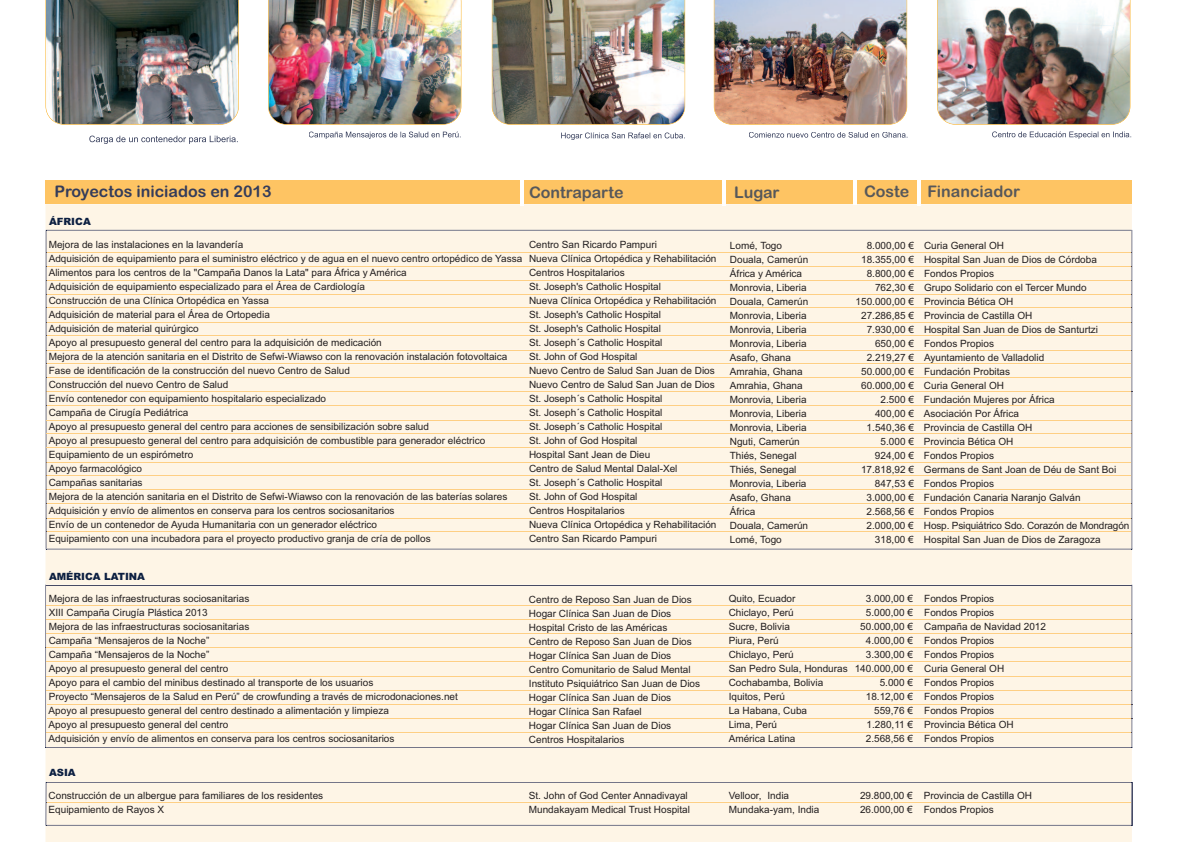
<style>
.page{position:relative;width:1191px;height:842px;background:#fff}
.page>*{position:absolute;margin:0;border:0;box-sizing:border-box;transform-origin:0 0}
.t1{font:16px "Arial Rounded MT Bold";color:#57585a}
.t2{font:16px "Arial Rounded MT Bold";color:#343c5a}
.t3{font:10px/14px "Arial";color:#231f20}
.t4{font:900 10px "Arial";color:#0c1f41}
</style>
<div class="page">
<div style="left:46px;top:204px;width:1085px;height:638px;background:#fef5e6"></div>
<div style="left:46px;top:180px;width:1085px;height:24px;background:#fec463"></div>
<div style="left:45px;top:585px;width:1087px;height:163px;background:#fef5e6"></div>
<hr style="left:520px;top:178px;width:4px;height:28px;background:#fff">
<hr style="left:722px;top:178px;width:4px;height:28px;background:#fff">
<hr style="left:853px;top:177px;width:4px;height:28px;background:#fff">
<hr style="left:917px;top:178px;width:4px;height:28px;background:#fff">
<svg style="left:46px;top:230px;width:1086px;height:320px;background:#fdf1df"></svg>
<hr style="left:47px;top:605px;width:1084px;height:1px;background:#fecf84">
<hr style="left:46px;top:662px;width:1085px;height:1px;background:#fecf84">
<hr style="left:46px;top:676px;width:1085px;height:1px;background:#fecf84">
<svg style="left:46px;top:782px;width:1086px;height:44px;background:#f7eedf"></svg>
<img style="left:268px;top:0;width:193px;height:125px">
<img style="left:492px;top:0;width:193px;height:125px">
<img style="left:714px;top:0;width:193px;height:125px">
<img style="left:937px;top:0;width:193px;height:125px">
<img style="left:46px;top:0;width:193px;height:125px">
<svg style="left:89px;top:136px;width:44px;height:8px"></svg>
<svg style="left:309px;top:132px;width:34px;height:7px"></svg>
<svg style="left:561px;top:132px;width:47px;height:8px"></svg>
<svg style="left:749px;top:132px;width:58px;height:6px"></svg>
<svg style="left:992px;top:131px;width:54px;height:6px"></svg>
<h1 class="t2" style="left:54px;top:182px;width:219px">Proyectos iniciados en 2013</h1>
<h1 class="t1" style="left:529px;top:183px;width:96px">Contraparte</h1>
<p class="t3" style="left:529px;top:238px;width:189px">Centro San Ricardo Pampuri<br>Nueva Clínica Ortopédica y Rehabilitación<br>Centros Hospitalarios<br>St. Joseph's Catholic Hospital<br>Nueva Clínica Ortopédica y Rehabilitación<br>St. Joseph's Catholic Hospital<br>St. Joseph's Catholic Hospital<br>St. Joseph´s Catholic Hospital<br>St. John of God Hospital<br>Nuevo Centro de Salud San Juan de Dios<br>Nuevo Centro de Salud San Juan de Dios<br>St. Joseph´s Catholic Hospital<br>St. Joseph´s Catholic Hospital<br>St. Joseph´s Catholic Hospital<br>St. John of God Hospital<br>Hospital Sant Jean de Dieu<br>Centro de Salud Mental Dalal-Xel<br>St. Joseph´s Catholic Hospital<br>St. John of God Hospital<br>Centros Hospitalarios<br>Nueva Clínica Ortopédica y Rehabilitación<br>Centro San Ricardo Pampuri</p>
<p class="t4" style="left:49px;top:215px;width:43px">ÁFRICA</p>
<p class="t3" style="left:49px;top:238px;width:475px">Mejora de las instalaciones en la lavandería<br>Adquisición de equipamiento para el suministro eléctrico y de agua en el nuevo centro ortopédico de Yassa Alimentos para los centros de la "Campaña Danos la Lata" para África y América<br>Adquisición de equipamiento especializado para el Área de Cardiología<br>Construcción de una Clínica Ortopédica en Yassa<br>Adquisición de material para el Área de Ortopedia<br>Adquisición de material quirúrgico<br>Apoyo al presupuesto general del centro para la adquisición de medicación<br>Mejora de la atención sanitaria en el Distrito de Sefwi-Wiawso con la renovación instalación fotovoltaica Fase de identificación de la construcción del nuevo Centro de Salud<br>Construcción del nuevo Centro de Salud<br>Envío contenedor con equipamiento hospitalario especializado<br>Campaña de Cirugía Pediátrica<br>Apoyo al presupuesto general del centro para acciones de sensibilización sobre salud<br>Apoyo al presupuesto general del centro para adquisición de combustible para generador eléctrico Equipamiento de un espirómetro<br>Apoyo farmacológico<br>Campañas sanitarias<br>Mejora de la atención sanitaria en el Distrito de Sefwi-Wiawso con la renovación de las baterías solares Adquisición y envío de alimentos en conserva para los centros sociosanitarios<br>Envío de un contenedor de Ayuda Humanitaria con un generador eléctrico<br>Equipamiento con una incubadora para el proyecto productivo granja de cría de pollos</p>
<p class="t4" style="left:49px;top:570px;width:97px">AMÉRICA LATINA</p>
<h1 class="t1" style="left:734px;top:183px;width:47px">Lugar</h1>
<p class="t3" style="left:730px;top:239px;width:80px">Lomé, Togo<br>Douala, Camerún<br>África y América<br>Monrovia, Liberia<br>Douala, Camerún<br>Monrovia, Liberia<br>Monrovia, Liberia<br>Monrovia, Liberia<br>Asafo, Ghana<br>Amrahia, Ghana<br>Amrahia, Ghana<br>Monrovia, Liberia<br>Monrovia, Liberia<br>Monrovia, Liberia<br>Nguti, Camerún<br>Thiés, Senegal<br>Thiés, Senegal<br>Monrovia, Liberia<br>Asafo, Ghana<br>África<br>Douala, Camerún<br>Lomé, Togo</p>
<h1 class="t1" style="left:864px;top:182px;width:47px">Coste</h1>
<h1 class="t1" style="left:927px;top:182px;width:94px">Financiador</h1>
<p class="t3" style="left:855px;top:238px;width:60px;text-align:right">8.000,00 €<br>18.355,00 €<br>8.800,00 €<br>762,30 €<br>150.000,00 €<br>27.286,85 €<br>7.930,00 €<br>650,00 €<br>2.219,27 €<br>50.000,00 €<br>60.000,00 €<br>2.500 €<br>400,00 €<br>1.540,36 €<br>5.000 €<br>924,00 €<br>17.818,92 €<br>847,53 €<br>3.000,00 €<br>2.568,56 €<br>2.000,00 €<br>318,00 €</p>
<p class="t3" style="left:924px;top:239px;width:207px">Curia General OH<br>Hospital San Juan de Dios de Córdoba<br>Fondos Propios<br>Grupo Solidario con el Tercer Mundo<br>Provincia Bética OH<br>Provincia de Castilla OH<br>Hospital San Juan de Dios de Santurtzi<br>Fondos Propios<br>Ayuntamiento de Valladolid<br>Fundación Probitas<br>Curia General OH<br>Fundación Mujeres por África<br>Asociación Por África<br>Provincia de Castilla OH<br>Provincia Bética OH<br>Fondos Propios<br>Germans de Sant Joan de Déu de Sant Boi<br>Fondos Propios<br>Fundación Canaria Naranjo Galván<br>Fondos Propios<br>Hosp. Psiquiátrico Sdo. Corazón de Mondragón<br>Hospital San Juan de Dios de Zaragoza</p>
<p class="t3" style="left:49px;top:592px;width:411px">Mejora de las infraestructuras sociosanitarias<br>XIII Campaña Cirugía Plástica 2013<br>Mejora de las infraestructuras sociosanitarias<br>Campaña “Mensajeros de la Noche”<br>Campaña “Mensajeros de la Noche”<br>Apoyo al presupuesto general del centro<br>Apoyo para el cambio del minibus destinado al transporte de los usuarios<br>Proyecto “Mensajeros de la Salud en Perú” de crowfunding a través de microdonaciones.net Apoyo al presupuesto general del centro destinado a alimentación y limpieza<br>Apoyo al presupuesto general del centro<br>Adquisición y envío de alimentos en conserva para los centros sociosanitarios</p>
<p class="t3" style="left:529px;top:592px;width:173px">Centro de Reposo San Juan de Dios<br>Hogar Clínica San Juan de Dios<br>Hospital Cristo de las Américas<br>Centro de Reposo San Juan de Dios<br>Hogar Clínica San Juan de Dios<br>Centro Comunitario de Salud Mental<br>Instituto Psiquiátrico San Juan de Dios<br>Hogar Clínica San Juan de Dios<br>Hogar Clínica San Rafael<br>Hogar Clínica San Juan de Dios<br>Centros Hospitalarios</p>
<p class="t3" style="left:728px;top:591px;width:120px">Quito, Ecuador<br>Chiclayo, Perú<br>Sucre, Bolivia<br>Piura, Perú<br>Chiclayo, Perú<br>San Pedro Sula, Honduras<br>Cochabamba, Bolivia<br>Iquitos, Perú<br>La Habana, Cuba<br>Lima, Perú<br>América Latina</p>
<p class="t3" style="left:854px;top:591px;width:60px;text-align:right">3.000,00 €<br>5.000,00 €<br>50.000,00 €<br>4.000,00 €<br>3.300,00 €<br>140.000,00 €<br>5.000 €<br>18.12,00 €<br>559,76 €<br>1.280,11 €<br>2.568,56 €</p>
<p class="t3" style="left:924px;top:591px;width:123px">Fondos Propios<br>Fondos Propios<br>Campaña de Navidad 2012<br>Fondos Propios<br>Fondos Propios<br>Curia General OH<br>Fondos Propios<br>Fondos Propios<br>Fondos Propios<br>Provincia Bética OH<br>Fondos Propios</p>
<p class="t4" style="left:49px;top:766px;width:28px">ASIA</p>
<p class="t3" style="left:49px;top:788px;width:276px">Construcción de un albergue para familiares de los residentes<br>Equipamiento de Rayos X</p>
<p class="t3" style="left:529px;top:789px;width:163px">St. John of God Center Annadivayal<br>Mundakayam Medical Trust Hospital</p>
<p class="t3" style="left:728px;top:789px;width:92px">Velloor, India<br>Mundaka-yam, India</p>
<p class="t3" style="left:860px;top:788px;width:54px">29.800,00 €<br>26.000,00 €</p>
<p class="t3" style="left:923px;top:789px;width:110px">Provincia de Castilla OH<br>Fondos Propios</p>
</div>
